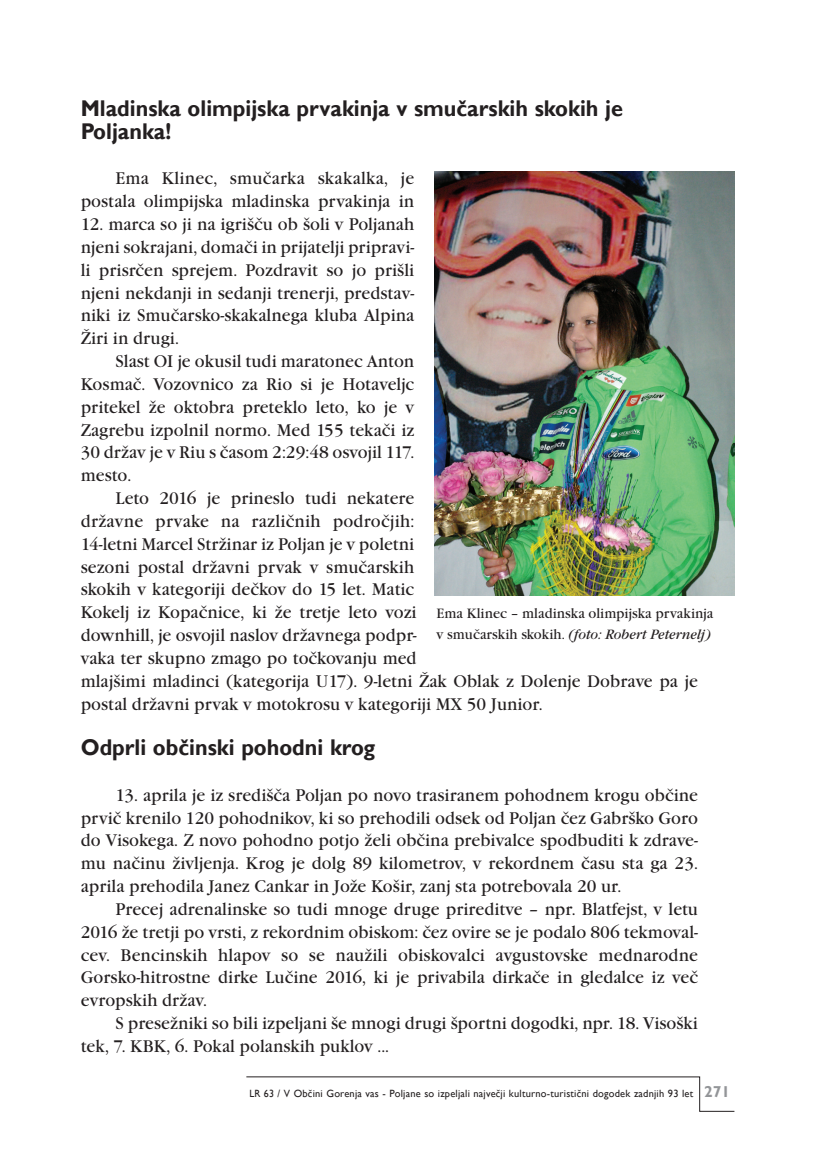
<style>
.page{position:relative;width:834px;height:1156px;background:#fff}
.page>*{position:absolute;margin:0;border:0;box-sizing:border-box;transform-origin:0 0}
.t1{font:700 22.75px/22.8px "Gill Sans";color:#231f20;scale:.95 1}
.t2{font:17.5px/22.8px "Garamond Itc TEE";color:#231f20;text-align:justify;scale:.95 1}
.t3{font:14px/21px "Garamond Itc TEE";color:#231f20;scale:.95 1}
.t4{font:10.5px "Gill Sans";letter-spacing:.02em;color:#231f20;scale:.95 1}
.s1{font-style:italic}
.s2{font-weight:700;font-size:15.75px;color:#939598}
</style>
<div class="page">
<svg style="left:246px;top:1076px;width:488px;height:35px"></svg>
<img style="left:434px;top:171px;width:300px;height:424px">
<h1 class="t1" style="left:81px;top:98px;width:572px">Mladinska olimpijska prvakinja v smučarskih skokih je<br>Poljanka!</h1>
<p class="t2" style="left:81px;top:167px;width:352px;text-align:right">Ema Klinec, smučarka skakalka, je postala olimpijska mladinska prvakinja in</p>
<p class="t2" style="left:81px;top:213px;width:352px">12. marca so ji na igrišču ob šoli v Poljanah njeni sokrajani, domači in prijatelji pripravi&shy;li prisrčen sprejem. Pozdravit so jo prišli njeni nekdanji in sedanji trenerji, predstav&shy;niki iz Smučarsko-skakalnega kluba Alpina Žiri in drugi.</p>
<p class="t2" style="left:81px;top:350px;width:352px;text-indent:35px">Slast OI je okusil tudi maratonec Anton Kosmač. Vozovnico za Rio si je Hotaveljc pritekel že oktobra preteklo leto, ko je v Zagrebu izpolnil normo. Med 155 tekači iz 30 držav je v Riu s časom 2:29:48 osvojil 117. mesto.</p>
<p class="t2" style="left:81px;top:487px;width:651px;text-align:left;text-indent:35px">Leto 2016 je prineslo tudi nekatere<br>državne prvake na različnih področjih:<br>14-letni Marcel Stržinar iz Poljan je v poletni<br>sezoni postal državni prvak v smučarskih<br>skokih v kategoriji dečkov do 15 let. Matic<br>Kokelj iz Kopačnice, ki že tretje leto vozi<br>downhill, je osvojil naslov državnega podpr-<br>vaka ter skupno zmago po točkovanju med<br>mlajšimi mladinci (kategorija U17). 9-letni Žak Oblak z Dolenje Dobrave pa je postal državni prvak v motokrosu v kategoriji MX 50 Junior.</p>
<h1 class="t1" style="left:81px;top:736px;width:311px">Odprli občinski pohodni krog</h1>
<p class="t2" style="left:81px;top:784px;width:651px;text-indent:35px">13. aprila je iz središča Poljan po novo trasiranem pohodnem krogu občine prvič krenilo 120 pohodnikov, ki so prehodili odsek od Poljan čez Gabrško Goro do Visokega. Z novo pohodno potjo želi občina prebivalce spodbuditi k zdrave&shy;mu načinu življenja. Krog je dolg 89 kilometrov, v rekordnem času sta ga 23. aprila prehodila Janez Cankar in Jože Košir, zanj sta potrebovala 20 ur.</p>
<p class="t2" style="left:81px;top:898px;width:651px;text-indent:35px">Precej adrenalinske so tudi mnoge druge prireditve – npr. Blatfejst, v letu 2016 že tretji po vrsti, z rekordnim obiskom: čez ovire se je podalo 806 tekmoval&shy;cev. Bencinskih hlapov so se naužili obiskovalci avgustovske mednarodne Gorsko-hitrostne dirke Lučine 2016, ki je privabila dirkače in gledalce iz več evropskih držav.</p>
<p class="t2" style="left:81px;top:1012px;width:651px;text-indent:35px">S presežniki so bili izpeljani še mnogi drugi športni dogodki, npr. 18. Visoški tek, 7. KBK, 6. Pokal polanskih puklov ...</p>
<p class="t3" style="left:436px;top:603px;width:293px">Ema Klinec – mladinska olimpijska prvakinja v smučarskih skokih. <span class="s1">(foto: Robert Peternelj)</span></p>
<p class="t4" style="left:249px;top:1087px;width:507px">LR 63 / V Občini Gorenja vas - Poljane so izpeljali največji kulturno-turistični dogodek zadnjih 93 let <span class="s2">271</span></p>
</div>
